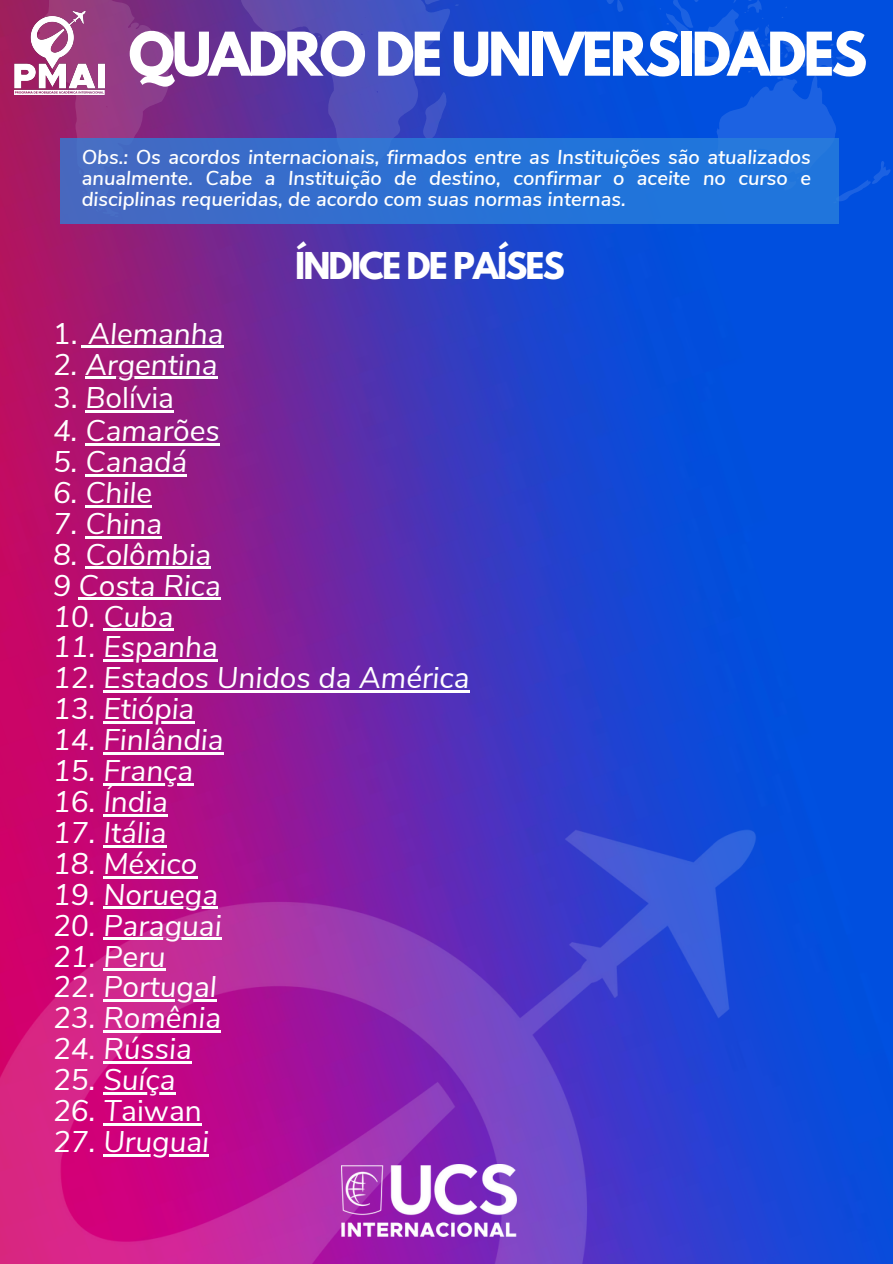
<style>
.page{position:relative;width:893px;height:1264px;background:#fff}
.page>*{position:absolute;margin:0;border:0;box-sizing:border-box;transform-origin:0 0}
.t1{font:700 53.4px "League Spartan";letter-spacing:-.055em;color:#fff}
.t2{font:700 32.7px "League Spartan";letter-spacing:-.055em;color:#fff}
.t3{font:italic 29.85px "Nunito Sans";color:#fff}
.t4{font:29.85px "Nunito Sans";color:#fff}
.t5{font:italic 600 20.1px/21px "Nunito Sans";color:#fff;text-align:justify}
.s1{font-style:normal}
.s2{font-style:italic}
</style>
<div class="page">
<img style="left:0;top:0;width:892px;height:802px">
<svg style="left:36px;top:0;width:148px;height:217px;background:#8e307e"></svg>
<svg style="left:497px;top:0;width:394px;height:204px;background:#0750dc"></svg>
<svg style="left:217px;top:0;width:259px;height:138px;background:#4843b2"></svg>
<img style="left:12px;top:9px;width:95px;height:88px">
<img style="left:0;top:802px;width:892px;height:461px">
<img style="left:341px;top:1164px;width:175px;height:72px">
<div style="left:60px;top:138px;width:778px;height:85px;background:linear-gradient(to right,#4469c2,#1878e1)"></div>
<svg style="left:81px;top:346px;width:7px;height:2px"></svg>
<hr style="left:88px;top:346px;width:136px;height:2px;background:#fff">
<hr style="left:85px;top:377px;width:133px;height:2px;background:#fff">
<hr style="left:85px;top:443px;width:135px;height:2px;background:#fff">
<hr style="left:85px;top:474px;width:102px;height:2px;background:#fff">
<hr style="left:85px;top:505px;width:67px;height:2px;background:#fff">
<hr style="left:85px;top:536px;width:77px;height:2px;background:#fff">
<hr style="left:85px;top:567px;width:126px;height:2px;background:#fff">
<hr style="left:79px;top:598px;width:142px;height:2px;background:#fff">
<hr style="left:103px;top:628px;width:70px;height:3px;background:#fff">
<hr style="left:103px;top:659px;width:115px;height:3px;background:#fff">
<hr style="left:103px;top:690px;width:366px;height:2px;background:#fff">
<hr style="left:103px;top:721px;width:91px;height:2px;background:#fff">
<hr style="left:103px;top:752px;width:121px;height:2px;background:#fff">
<hr style="left:103px;top:783px;width:90px;height:2px;background:#fff">
<hr style="left:103px;top:814px;width:65px;height:2px;background:#fff">
<hr style="left:103px;top:845px;width:64px;height:2px;background:#fff">
<hr style="left:103px;top:876px;width:94px;height:2px;background:#fff">
<hr style="left:103px;top:906px;width:115px;height:3px;background:#fff">
<hr style="left:103px;top:937px;width:119px;height:3px;background:#fff">
<hr style="left:103px;top:968px;width:63px;height:2px;background:#fff">
<hr style="left:103px;top:999px;width:114px;height:2px;background:#fff">
<hr style="left:103px;top:1030px;width:118px;height:2px;background:#fff">
<hr style="left:103px;top:1061px;width:89px;height:2px;background:#fff">
<hr style="left:103px;top:1092px;width:72px;height:2px;background:#fff">
<svg style="left:103px;top:1123px;width:18px;height:2px"></svg>
<hr style="left:121px;top:1123px;width:81px;height:2px;background:#fff">
<hr style="left:103px;top:1154px;width:106px;height:2px;background:#fff">
<hr style="left:85px;top:411px;width:21px;height:2px;background:#fff">
<hr style="left:106px;top:411px;width:68px;height:2px;background:#fff">
<h1 class="t1" style="left:128px;top:28px;width:740px">QUADRO DE UNIVERSIDADES</h1>
<p class="t5" style="left:82px;top:147px;width:730px">Obs.: Os acordos internacionais, firmados entre as Instituições são atualizados anualmente. Cabe a Instituição de destino, confirmar o aceite no curso e disciplinas requeridas, de acordo com suas normas internas.</p>
<h2 class="t2" style="left:295px;top:249px;width:271px">ÍNDICE DE PAÍSES</h2>
<p class="t3" style="left:53px;top:313px;width:172px"><span class="s1">1.</span> Alemanha</p>
<h3 class="t3" style="left:53px;top:344px;width:166px">2. Argentina</h3>
<h3 class="t3" style="left:53px;top:411px;width:168px">4. Camarões</h3>
<h3 class="t3" style="left:53px;top:441px;width:136px">5. Canadá</h3>
<h3 class="t3" style="left:53px;top:472px;width:101px">6. Chile</h3>
<h3 class="t3" style="left:53px;top:503px;width:111px">7. China</h3>
<h3 class="t3" style="left:53px;top:534px;width:160px">8. Colômbia</h3>
<h3 class="t3" style="left:53px;top:565px;width:169px">9 Costa Rica</h3>
<h3 class="t3" style="left:53px;top:596px;width:122px">10. Cuba</h3>
<h3 class="t3" style="left:53px;top:627px;width:166px">11. Espanha</h3>
<h3 class="t3" style="left:53px;top:658px;width:418px">12. Estados Unidos da América</h3>
<h3 class="t3" style="left:53px;top:689px;width:143px">13. Etiópia</h3>
<h3 class="t3" style="left:53px;top:720px;width:172px">14. Finlândia</h3>
<p class="t3" style="left:53px;top:751px;width:142px">15. França</p>
<h3 class="t3" style="left:53px;top:782px;width:116px">16. Índia</h3>
<h3 class="t3" style="left:53px;top:812px;width:115px">17. Itália</h3>
<h3 class="t3" style="left:53px;top:843px;width:146px">18. México</h3>
<h3 class="t3" style="left:53px;top:874px;width:167px">19. Noruega</h3>
<h3 class="t3" style="left:53px;top:905px;width:170px">20. Paraguai</h3>
<h3 class="t3" style="left:53px;top:936px;width:114px">21. Peru</h3>
<h3 class="t3" style="left:53px;top:966px;width:165px">22. Portugal</h3>
<p class="t3" style="left:53px;top:998px;width:170px">23. Romênia</p>
<p class="t3" style="left:53px;top:1029px;width:140px">24. Rússia</p>
<p class="t3" style="left:53px;top:1060px;width:124px">25. Suíça</p>
<p class="t4" style="left:53px;top:1091px;width:150px"><span class="s2">26. T</span>aiwan</p>
<p class="t3" style="left:53px;top:1121px;width:158px">27. Uruguai</p>
<p class="t4" style="left:53px;top:378px;width:122px">3. <span class="s2">B</span>olívia</p>
</div>
